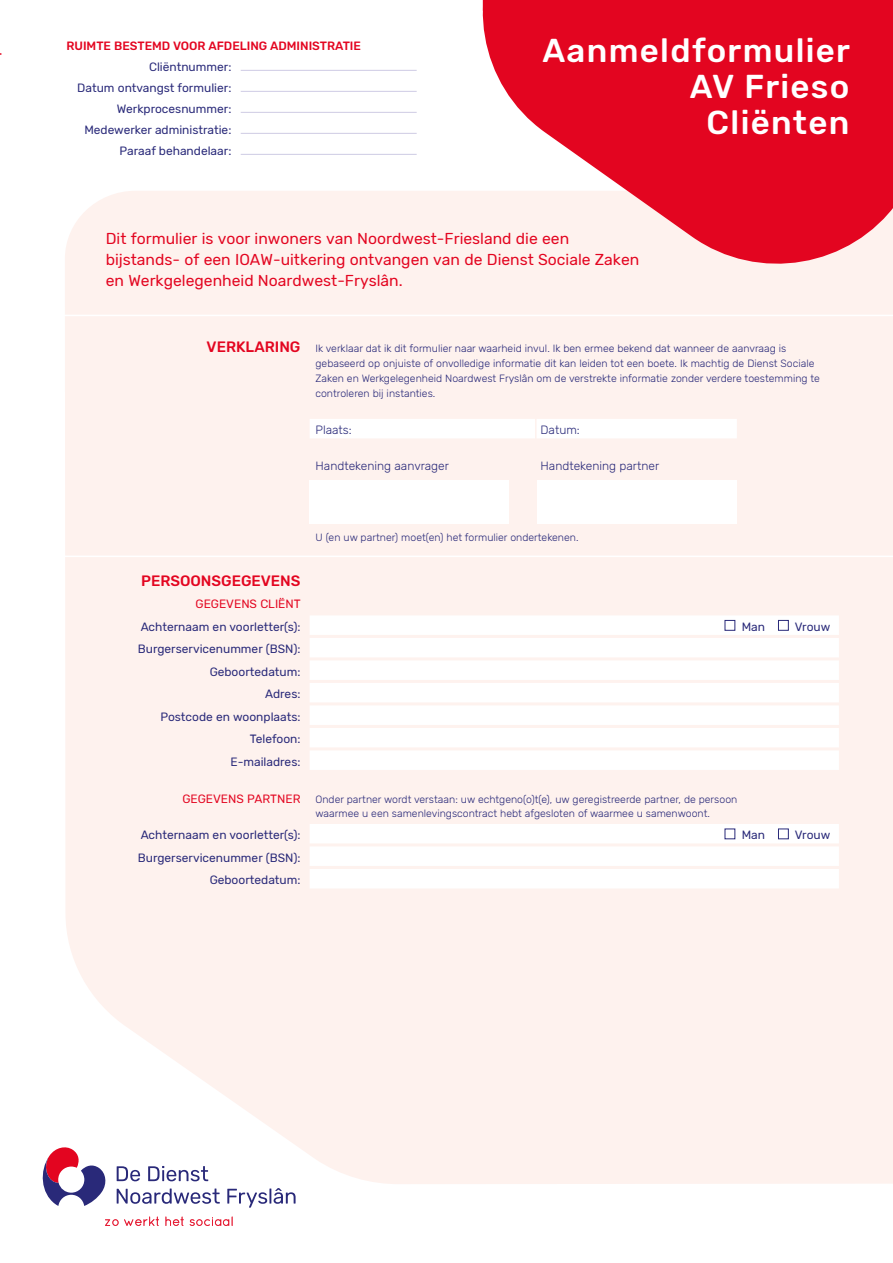
<style>
.page{position:relative;width:893px;height:1263px;background:#fff}
.page>*{position:absolute;margin:0;border:0;box-sizing:border-box;transform-origin:0 0}
.t1{font:500 33px/36px "Rubik";letter-spacing:.04em;color:#fff;text-align:right}
.t2{font:15.75px/21px "Rubik";color:#e30520}
.t3{font:500 15px "Rubik";color:#e30520}
.t4{font:12px/22.5px "Rubik";color:#292979;text-align:right}
.t5{font:300 12px "Rubik";color:#292979}
.t6{font:500 12px "Rubik";color:#e30520}
.t7{font:12px "Rubik";color:#e30520}
.t8{font:300 10.5px/15px "Rubik";color:#292979}
.s1{font-weight:500;font-size:15px;color:#e30520}
.s2{font-weight:400;font-size:12px;color:#e30520}
</style>
<div class="page">
<div style="left:65px;top:191px;width:828px;height:993px;background:#fef2ee"></div>
<svg style="left:463px;top:0;width:430px;height:277px;background:#ee6876"></svg>
<div style="left:483px;top:0;width:410px;height:81px;background:#e30520"></div>
<hr style="left:241px;top:70px;width:176px;height:1px;background:#cecbe4">
<hr style="left:241px;top:91px;width:176px;height:1px;background:#cecbe4">
<hr style="left:241px;top:112px;width:176px;height:1px;background:#cecbe4">
<hr style="left:241px;top:133px;width:176px;height:1px;background:#cecbe4">
<hr style="left:241px;top:154px;width:176px;height:1px;background:#cecbe4">
<hr style="left:33px;top:556px;width:860px;height:1px;background:#fff">
<hr style="left:43px;top:315px;width:850px;height:1px;background:#fff">
<div style="left:310px;top:419px;width:427px;height:19px;background:#fff"></div>
<div style="left:310px;top:615px;width:529px;height:20px;background:#fff"></div>
<div style="left:310px;top:638px;width:529px;height:19px;background:#fff"></div>
<div style="left:310px;top:660px;width:529px;height:20px;background:#fff"></div>
<div style="left:310px;top:683px;width:529px;height:19px;background:#fff"></div>
<div style="left:310px;top:705px;width:529px;height:20px;background:#fff"></div>
<div style="left:310px;top:728px;width:529px;height:19px;background:#fff"></div>
<div style="left:310px;top:750px;width:529px;height:20px;background:#fff"></div>
<div style="left:310px;top:824px;width:529px;height:19px;background:#fff"></div>
<div style="left:310px;top:846px;width:529px;height:20px;background:#fff"></div>
<div style="left:310px;top:869px;width:529px;height:19px;background:#fff"></div>
<div style="left:725px;top:620px;width:10px;height:11px;border:1px solid #292979"></div>
<div style="left:778px;top:620px;width:11px;height:11px;border:1px solid #292979"></div>
<div style="left:778px;top:828px;width:11px;height:11px;border:1px solid #292979"></div>
<hr style="left:535px;top:392px;width:1px;height:122px;background:#fef2ee">
<div style="left:536px;top:480px;width:200px;height:44px;background:#fff"></div>
<div style="left:309px;top:480px;width:200px;height:44px;background:#fff"></div>
<svg style="left:117px;top:1166px;width:23px;height:15px"></svg>
<svg style="left:148px;top:1166px;width:60px;height:15px"></svg>
<svg style="left:117px;top:1188px;width:103px;height:16px"></svg>
<svg style="left:227px;top:1188px;width:69px;height:19px"></svg>
<svg style="left:105px;top:1216px;width:54px;height:10px"></svg>
<svg style="left:165px;top:1216px;width:19px;height:10px"></svg>
<svg style="left:190px;top:1216px;width:43px;height:10px"></svg>
<svg style="left:42px;top:1145px;width:66px;height:61px"></svg>
<p class="t6" style="left:66px;top:39px;width:296px">RUIMTE BESTEMD VOOR AFDELING ADMINISTRATIE</p>
<p class="t4" style="left:77px;top:56px;width:156px;line-height:21px">Cliëntnummer:<br>Datum ontvangst formulier:<br>Werkprocesnummer:<br>Medewerker administratie:<br>Paraaf behandelaar:</p>
<h1 class="t1" style="left:542px;top:34px;width:309px">Aanmeldformulier<br>AV Frieso<br>Cliënten</h1>
<h2 class="t2" style="left:106px;top:229px;width:535px">Dit formulier is voor inwoners van Noordwest-Friesland die een bijstands- of een IOAW-uitkering ontvangen van de Dienst Sociale Zaken en Werkgelegenheid Noardwest-Fryslân.</h2>
<p class="t8" style="left:315px;top:341px;width:506px;text-indent:-109px"><span class="s1">VERKLARING</span> Ik verklaar dat ik dit formulier naar waarheid invul. Ik ben ermee bekend dat wanneer de aanvraag is gebaseerd op onjuiste of onvolledige informatie dit kan leiden tot een boete. Ik machtig de Dienst Sociale Zaken en Werkgelegenheid Noardwest Fryslân om de verstrekte informatie zonder verdere toestemming te controleren bij instanties.</p>
<p class="t5" style="left:315px;top:423px;width:38px">Plaats:</p>
<p class="t5" style="left:540px;top:423px;width:41px">Datum:</p>
<p class="t5" style="left:315px;top:459px;width:135px">Handtekening aanvrager</p>
<p class="t5" style="left:540px;top:459px;width:120px">Handtekening partner</p>
<p class="t8" style="left:315px;top:530px;width:265px">U (en uw partner) moet(en) het formulier ondertekenen.</p>
<h3 class="t3" style="left:141px;top:572px;width:161px">PERSOONSGEGEVENS</h3>
<p class="t7" style="left:196px;top:597px;width:107px">GEGEVENS CLIËNT</p>
<p class="t4" style="left:141px;top:616px;width:161px">Achternaam en voorletter(s):</p>
<p class="t4" style="left:742px;top:616px;width:25px">Man</p>
<p class="t4" style="left:795px;top:616px;width:37px">Vrouw</p>
<p class="t4" style="left:138px;top:638px;width:164px">Burgerservicenummer (BSN):<br>Geboortedatum:<br>Adres:<br>Postcode en woonplaats:<br>Telefoon:<br>E-mailadres:</p>
<p class="t8" style="left:315px;top:793px;width:423px;line-height:13.5px;text-indent:-133px"><span class="s2">GEGEVENS PARTNER</span> Onder partner wordt verstaan: uw echtgeno(o)t(e), uw geregistreerde partner, de persoon waarmee u een samenlevingscontract hebt afgesloten of waarmee u samenwoont.</p>
<p class="t4" style="left:141px;top:824px;width:161px">Achternaam en voorletter(s):</p>
<p class="t4" style="left:742px;top:824px;width:25px">Man</p>
<p class="t4" style="left:795px;top:824px;width:37px">Vrouw</p>
<p class="t4" style="left:138px;top:847px;width:164px">Burgerservicenummer (BSN):<br>Geboortedatum:</p>
</div>
